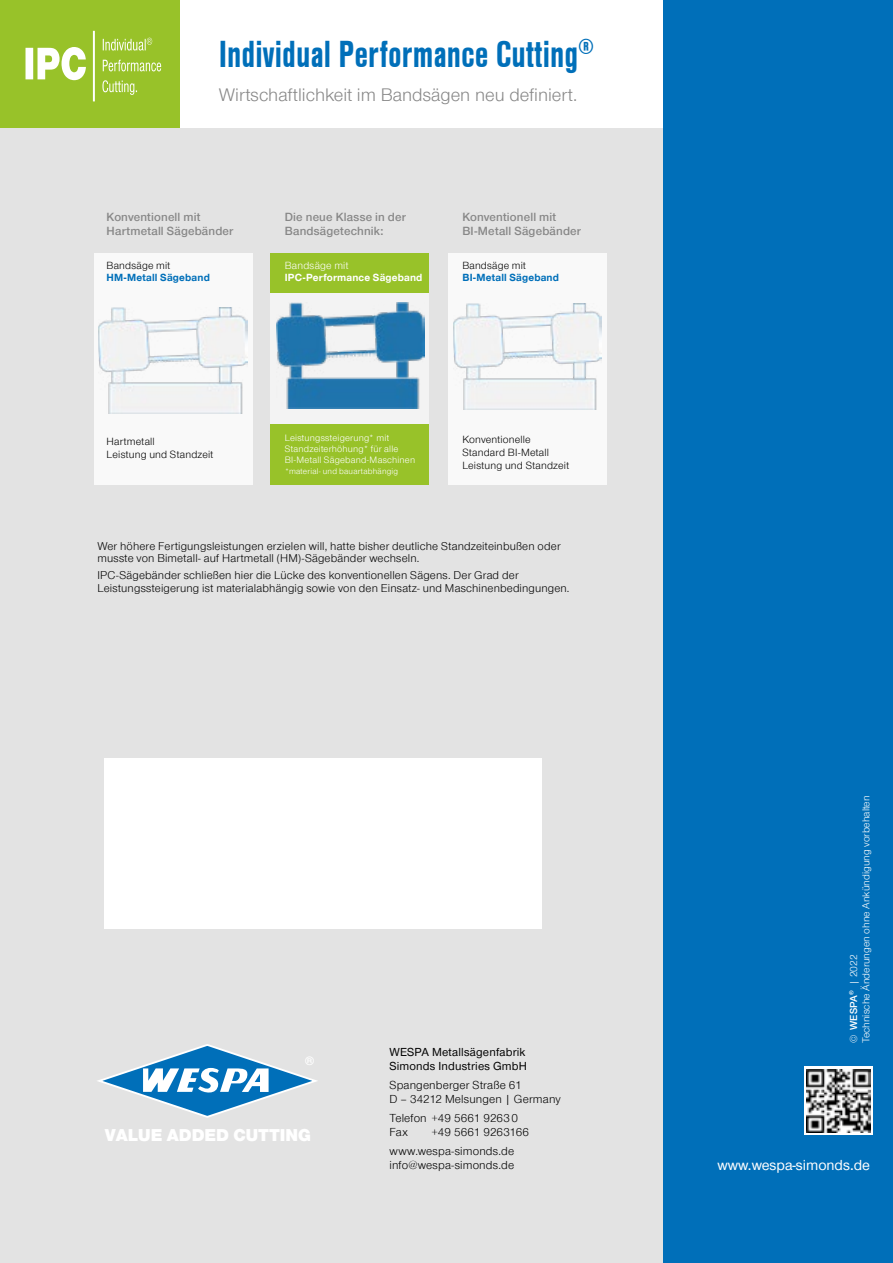
<style>
.page{position:relative;width:893px;height:1263px;background:#fff}
.page>*{position:absolute;margin:0;border:0;box-sizing:border-box;transform-origin:0 0}
.t1{font:700 condensed 39px "Nimbus Sans T";color:#006fb9}
.t2{font:18.75px "Nimbus Sans Novus T";color:#878787}
.t3{font:900 17.7px "Nimbus Sans Novus T";color:#fff}
.t4{font:500 15px "Nimbus Sans Novus T";color:#fff}
.t5{font:600 12.3px/14.7px "Nimbus Sans Novus T";letter-spacing:.01em;color:#878787}
.t6{font:12px/14.4px "Nimbus Sans Novus T";letter-spacing:.01em;color:#000}
.t7{font:500 12px/14.4px "Nimbus Sans Novus T";letter-spacing:.015em;color:#000}
.t8{font:11.7px/12.8px "Nimbus Sans Novus T";letter-spacing:.015em;color:#000}
.t9{font:10.8px/13px "Nimbus Sans Novus T";letter-spacing:.015em;color:#000}
.t10{font:700 10.65px "Nimbus Sans Novus T";letter-spacing:.02em;color:#006fb9}
.t11{font:700 10.65px "Nimbus Sans Novus T";letter-spacing:.02em;color:#fff}
.t12{font:10.65px "Nimbus Sans Novus T";letter-spacing:.015em;color:#000}
.t13{font:10.65px "Nimbus Sans Novus T";letter-spacing:.015em;color:#fff}
.t14{font:10.5px/12.6px "Nimbus Sans Novus T";color:#fff}
.t15{font:9.6px/11.1px "Nimbus Sans Novus T";letter-spacing:.02em;color:#fff}
.t16{font:8.55px "Nimbus Sans Novus T";letter-spacing:.02em;color:#fff}
.s1{font-weight:600}
</style>
<div class="page">
<div style="left:0;top:0;width:687px;height:1263px;background:#e3e3e3"></div>
<div style="left:0;top:0;width:181px;height:128px;background:#98c229"></div>
<div style="left:181px;top:0;width:489px;height:128px;background:#fff"></div>
<hr style="left:93px;top:31px;width:2px;height:70px;background:#fff">
<svg style="left:102px;top:80px;width:35px;height:15px"></svg>
<svg style="left:103px;top:60px;width:58px;height:11px"></svg>
<svg style="left:103px;top:38px;width:49px;height:13px"></svg>
<svg style="left:26px;top:47px;width:60px;height:33px"></svg>
<div style="left:104px;top:758px;width:438px;height:170px;background:#fff"></div>
<div style="left:663px;top:0;width:230px;height:1263px;background:#006fb9"></div>
<svg style="left:97px;top:1044px;width:220px;height:74px"></svg>
<div style="left:94px;top:253px;width:159px;height:232px;background:#fff"></div>
<img style="left:99px;top:307px;width:148px;height:106px">
<div style="left:271px;top:253px;width:158px;height:232px;background:#f3f3f3"></div>
<div style="left:271px;top:253px;width:158px;height:40px;background:#98c229"></div>
<div style="left:271px;top:425px;width:158px;height:60px;background:#98c229"></div>
<img style="left:277px;top:303px;width:148px;height:106px">
<div style="left:448px;top:253px;width:158px;height:232px;background:#fff"></div>
<img style="left:453px;top:303px;width:149px;height:106px">
<div style="left:805px;top:1067px;width:68px;height:68px;background:linear-gradient(to right,#fff,#fff)"></div>
<img style="left:807px;top:1069px;width:63px;height:63px">
<h1 class="t1" style="left:219px;top:31px;width:377px">Individual Performance Cutting<sup>®</sup></h1>
<h2 class="t2" style="left:219px;top:84px;width:360px">Wirtschaftlichkeit im Bandsägen neu definiert.</h2>
<p class="t5" style="left:107px;top:209px;width:128px">Konventionell mit<br>Hartmetall Sägebänder</p>
<p class="t12" style="left:107px;top:259px;width:65px">Bandsäge mit</p>
<p class="t10" style="left:107px;top:271px;width:105px">HM-Metall Sägeband</p>
<p class="t5" style="left:285px;top:209px;width:123px">Die neue Klasse in der<br>Bandsägetechnik:</p>
<p class="t13" style="left:285px;top:259px;width:65px">Bandsäge mit</p>
<p class="t11" style="left:285px;top:271px;width:139px">IPC-Performance Sägeband</p>
<p class="t5" style="left:462px;top:209px;width:120px">Konventionell mit<br>BI-Metall Sägebänder</p>
<p class="t12" style="left:462px;top:259px;width:65px">Bandsäge mit</p>
<p class="t10" style="left:462px;top:271px;width:98px">BI-Metall Sägeband</p>
<p class="t9" style="left:107px;top:435px;width:108px">Hartmetall<br>Leistung und Standzeit</p>
<p class="t15" style="left:285px;top:432px;width:132px">Leistungssteigerung* mit<br>Standzeiterhöhung* für alle<br>BI-Metall Sägeband-Maschinen</p>
<p class="t16" style="left:285px;top:467px;width:115px">*material- und bauartabhängig</p>
<p class="t9" style="left:462px;top:432px;width:108px">Konventionelle<br>Standard BI-Metall<br>Leistung und Standzeit</p>
<p class="t8" style="left:97px;top:539px;width:465px">Wer höhere Fertigungsleistungen erzielen will, hatte bisher deutliche Standzeiteinbußen oder musste von Bimetall- auf Hartmetall (HM)-Sägebänder wechseln.</p>
<p class="t8" style="left:97px;top:569px;width:474px">IPC-Sägebänder schließen hier die Lücke des konventionellen Sägens. Der Grad der<br>Leistungssteigerung ist materialabhängig sowie von den Einsatz- und Maschinenbedingungen.</p>
<h3 class="t3" style="left:105px;top:1124px;width:208px">VALUE ADDED CUTTING</h3>
<p class="t7" style="left:389px;top:1044px;width:139px">WESPA Metallsägenfabrik<br>Simonds Industries GmbH</p>
<p class="t6" style="left:389px;top:1077px;width:173px">Spangenberger Straße 61<br>D – 34212 Melsungen | Germany</p>
<p class="t6" style="left:389px;top:1110px;width:130px">Telefon +49 5661 92630<br>Fax</p>
<p class="t6" style="left:389px;top:1123px;width:141px;line-height:18.6px;text-indent:42px">+49 5661 9263166 www.wespa-simonds.de</p>
<p class="t6" style="left:389px;top:1158px;width:126px">info@wespa-simonds.de</p>
<p class="t14" style="left:847px;top:1043px;width:249px;rotate:-90deg">© <span class="s1">WESPA</span><sup>®</sup> | 2022<br>Technische Änderungen ohne Ankündigung vorbehalten</p>
<p class="t4" style="left:718px;top:1156px;width:154px">www.wespa-simonds.de</p>
</div>
